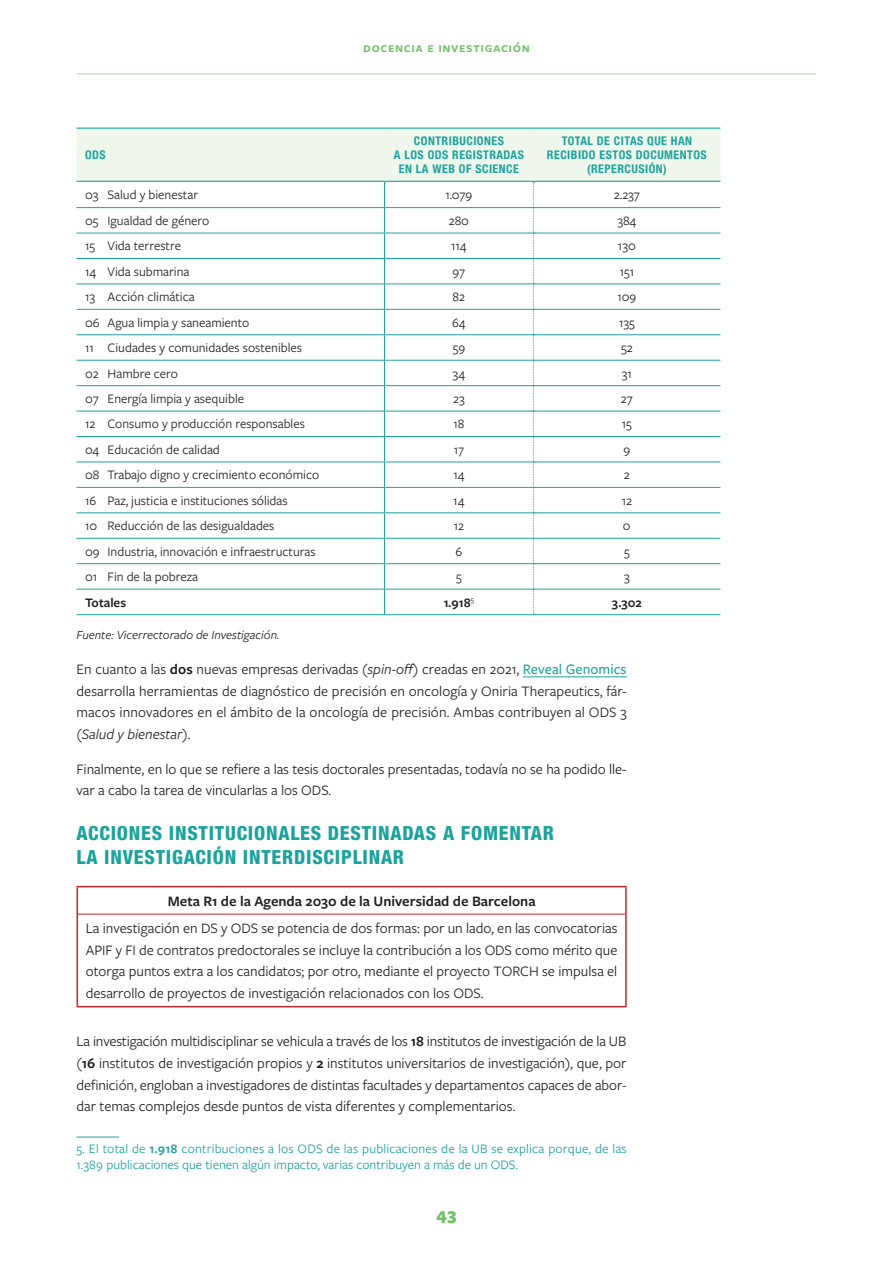
<style>
.page{position:relative;width:893px;height:1263px;background:#fff}
.page>*{position:absolute;margin:0;border:0;box-sizing:border-box;transform-origin:0 0}
.t1{font:800 condensed 19.5px/24px "Helvetica Neue LT Std";letter-spacing:.04em;color:#1da39c}
.t2{font:900 18px "Freight Sans Pro";color:#71c167}
.t3{font:15px/21.8px "Freight Sans Pro";color:#231f20;text-align:justify}
.t4{font:600 15px "Freight Sans Pro";color:#231f20}
.t5{font:600 14.25px "Freight Sans Pro";letter-spacing:.04em;color:#71c167}
.t6{font:13.5px "Freight Sans Pro";color:#231f20}
.t7{font:13.5px/16.2px "Freight Sans Pro";letter-spacing:.01em;color:#1da39c}
.t8{font:600 13.5px "Freight Sans Pro";color:#231f20}
.t9{font:italic 12.75px "Freight Sans Pro";color:#231f20}
.t10{font:700 condensed 12px/13.8px "Helvetica Neue LT Std";letter-spacing:.04em;color:#1da39c;text-align:center}
.s1{font-weight:600}
.s2{font-style:italic}
.s3{font-weight:500;color:#1da39c}
</style>
<div class="page">
<hr style="left:77px;top:73px;width:739px;height:2px;background:#c6e2bd">
<hr style="left:523px;top:676px;width:104px;height:1px;background:#1da39c">
<hr style="left:533px;top:614px;width:187px;height:1px;background:#1da39c">
<hr style="left:384px;top:614px;width:149px;height:1px;background:#1da39c">
<svg style="left:77px;top:129px;width:643px;height:485px"></svg>
<hr style="left:77px;top:614px;width:307px;height:1px;background:#1da39c">
<hr style="left:77px;top:128px;width:307px;height:1px;background:#1da39c">
<hr style="left:384px;top:128px;width:149px;height:1px;background:#1da39c">
<hr style="left:533px;top:128px;width:187px;height:1px;background:#1da39c">
<hr style="left:77px;top:181px;width:307px;height:1px;background:#1da39c">
<hr style="left:384px;top:181px;width:149px;height:1px;background:#1da39c">
<hr style="left:533px;top:181px;width:187px;height:1px;background:#1da39c">
<hr style="left:77px;top:886px;width:550px;height:1px;background:#c8242b">
<svg style="left:77px;top:887px;width:1px;height:27px"></svg>
<hr style="left:625px;top:887px;width:2px;height:27px;background:#c8242b">
<hr style="left:78px;top:914px;width:547px;height:1px;background:#c8242b">
<hr style="left:77px;top:914px;width:1px;height:92px;background:#c8242b">
<hr style="left:625px;top:914px;width:2px;height:92px;background:#c8242b">
<hr style="left:77px;top:1006px;width:550px;height:1px;background:#c8242b">
<hr style="left:77px;top:1137px;width:42px;height:1px;background:#1da39c">
<p class="t10" style="left:85px;top:148px;width:22px">ODS</p>
<p class="t5" style="left:363px;top:38px;width:168px">docencia e investigación</p>
<p class="t10" style="left:394px;top:134px;width:132px">CONTRIBUCIONES<br>A LOS ODS REGISTRADAS<br>EN LA WEB OF SCIENCE</p>
<p class="t10" style="left:547px;top:134px;width:161px">TOTAL DE CITAS QUE HAN<br>RECIBIDO ESTOS DOCUMENTOS (REPERCUSIÓN)</p>
<p class="t6" style="left:85px;top:186px;width:115px">03 Salud y bienestar</p>
<p class="t6" style="left:446px;top:186px;width:28px">1.079</p>
<p class="t6" style="left:614px;top:186px;width:27px">2.237</p>
<p class="t6" style="left:85px;top:212px;width:126px">05 Igualdad de género</p>
<p class="t6" style="left:449px;top:212px;width:22px">280</p>
<p class="t6" style="left:617px;top:212px;width:21px">384</p>
<p class="t6" style="left:85px;top:237px;width:98px">15 Vida terrestre</p>
<p class="t6" style="left:451px;top:237px;width:17px">114</p>
<p class="t6" style="left:618px;top:237px;width:19px">130</p>
<p class="t6" style="left:85px;top:262px;width:106px">14 Vida submarina</p>
<p class="t6" style="left:453px;top:262px;width:14px">97</p>
<p class="t6" style="left:620px;top:262px;width:16px">151</p>
<p class="t6" style="left:85px;top:288px;width:111px">13 Acción climática</p>
<p class="t6" style="left:453px;top:288px;width:14px">82</p>
<p class="t6" style="left:617px;top:288px;width:20px">109</p>
<p class="t6" style="left:85px;top:313px;width:166px">06 Agua limpia y saneamiento</p>
<p class="t6" style="left:452px;top:313px;width:15px">64</p>
<p class="t6" style="left:619px;top:313px;width:17px">135</p>
<p class="t6" style="left:85px;top:339px;width:219px">11 Ciudades y comunidades sostenibles</p>
<p class="t6" style="left:453px;top:339px;width:14px">59</p>
<p class="t6" style="left:621px;top:339px;width:13px">52</p>
<p class="t6" style="left:85px;top:364px;width:94px">02 Hambre cero</p>
<p class="t6" style="left:453px;top:364px;width:14px">34</p>
<p class="t6" style="left:622px;top:364px;width:12px">31</p>
<p class="t6" style="left:85px;top:390px;width:161px">07 Energía limpia y asequible</p>
<p class="t6" style="left:453px;top:390px;width:13px">23</p>
<p class="t6" style="left:621px;top:390px;width:13px">27</p>
<p class="t6" style="left:85px;top:415px;width:221px">12 Consumo y producción responsables</p>
<p class="t6" style="left:453px;top:415px;width:13px">18</p>
<p class="t6" style="left:622px;top:415px;width:12px">15</p>
<p class="t6" style="left:85px;top:440px;width:136px">04 Educación de calidad</p>
<p class="t6" style="left:454px;top:440px;width:12px">17</p>
<p class="t6" style="left:623px;top:440px;width:8px">9</p>
<p class="t6" style="left:85px;top:466px;width:236px">08 Trabajo digno y crecimiento económico</p>
<p class="t6" style="left:453px;top:466px;width:13px">14</p>
<p class="t6" style="left:624px;top:466px;width:7px">2</p>
<p class="t6" style="left:85px;top:491px;width:204px">16 Paz, justicia e instituciones sólidas</p>
<p class="t6" style="left:453px;top:491px;width:13px">14</p>
<p class="t6" style="left:622px;top:491px;width:12px">12</p>
<p class="t6" style="left:85px;top:517px;width:191px">10 Reducción de las desigualdades</p>
<p class="t6" style="left:454px;top:517px;width:12px">12</p>
<p class="t6" style="left:623px;top:517px;width:9px">0</p>
<p class="t6" style="left:85px;top:542px;width:232px">09 Industria, innovación e infraestructuras</p>
<p class="t6" style="left:455px;top:542px;width:8px">6</p>
<p class="t6" style="left:624px;top:542px;width:7px">5</p>
<p class="t6" style="left:85px;top:568px;width:115px">01 Fin de la pobreza</p>
<p class="t6" style="left:456px;top:568px;width:7px">5</p>
<p class="t6" style="left:624px;top:568px;width:7px">3</p>
<p class="t8" style="left:85px;top:593px;width:43px">Totales</p>
<p class="t8" style="left:444px;top:593px;width:32px">1.918<sup>5</sup></p>
<p class="t8" style="left:612px;top:593px;width:32px">3.302</p>
<p class="t9" style="left:77px;top:627px;width:204px">Fuente: Vicerrectorado de Investigación.</p>
<p class="t3" style="left:77px;top:657px;width:552px">En cuanto a las <span class="s1">dos</span> nuevas empresas derivadas (<span class="s2">spin-off</span>) creadas en 2021, <span class="s3">Reveal Genomics </span>desarrolla herramientas de diagnóstico de precisión en oncología y Oniria Therapeutics, fár&shy;macos innovadores en el ámbito de la oncología de precisión. Ambas contribuyen al ODS 3 (<span class="s2">Salud y bienestar</span>).</p>
<p class="t3" style="left:77px;top:757px;width:552px">Finalmente, en lo que se refiere a las tesis doctorales presentadas, todavía no se ha podido lle&shy;var a cabo la tarea de vincularlas a los ODS.</p>
<h1 class="t1" style="left:77px;top:820px;width:479px">ACCIONES INSTITUCIONALES DESTINADAS A FOMENTAR<br>LA INVESTIGACIÓN INTERDISCIPLINAR</h1>
<p class="t4" style="left:168px;top:890px;width:369px">Meta R1 de la Agenda 2030 de la Universidad de Barcelona</p>
<p class="t3" style="left:86px;top:916px;width:533px">La investigación en DS y ODS se potencia de dos formas: por un lado, en las convocatorias APIF y FI de contratos predoctorales se incluye la contribución a los ODS como mérito que otorga puntos extra a los candidatos; por otro, mediante el proyecto TORCH se impulsa el desarrollo de proyectos de investigación relacionados con los ODS.</p>
<p class="t3" style="left:77px;top:1030px;width:552px">La investigación multidisciplinar se vehicula a través de los <span class="s1">18</span> institutos de investigación de la UB (<span class="s1">16</span> institutos de investigación propios y <span class="s1">2</span> institutos universitarios de investigación), que, por definición, engloban a investigadores de distintas facultades y departamentos capaces de abor&shy;dar temas complejos desde puntos de vista diferentes y complementarios.</p>
<p class="t7" style="left:77px;top:1140px;width:552px">5. El total de <span class="s1">1.918</span> contribuciones a los ODS de las publicaciones de la UB se explica porque, de las<br>1.389 publicaciones que tienen algún impacto, varias contribuyen a más de un ODS.</p>
<p class="t2" style="left:436px;top:1201px;width:22px">43</p>
</div>
